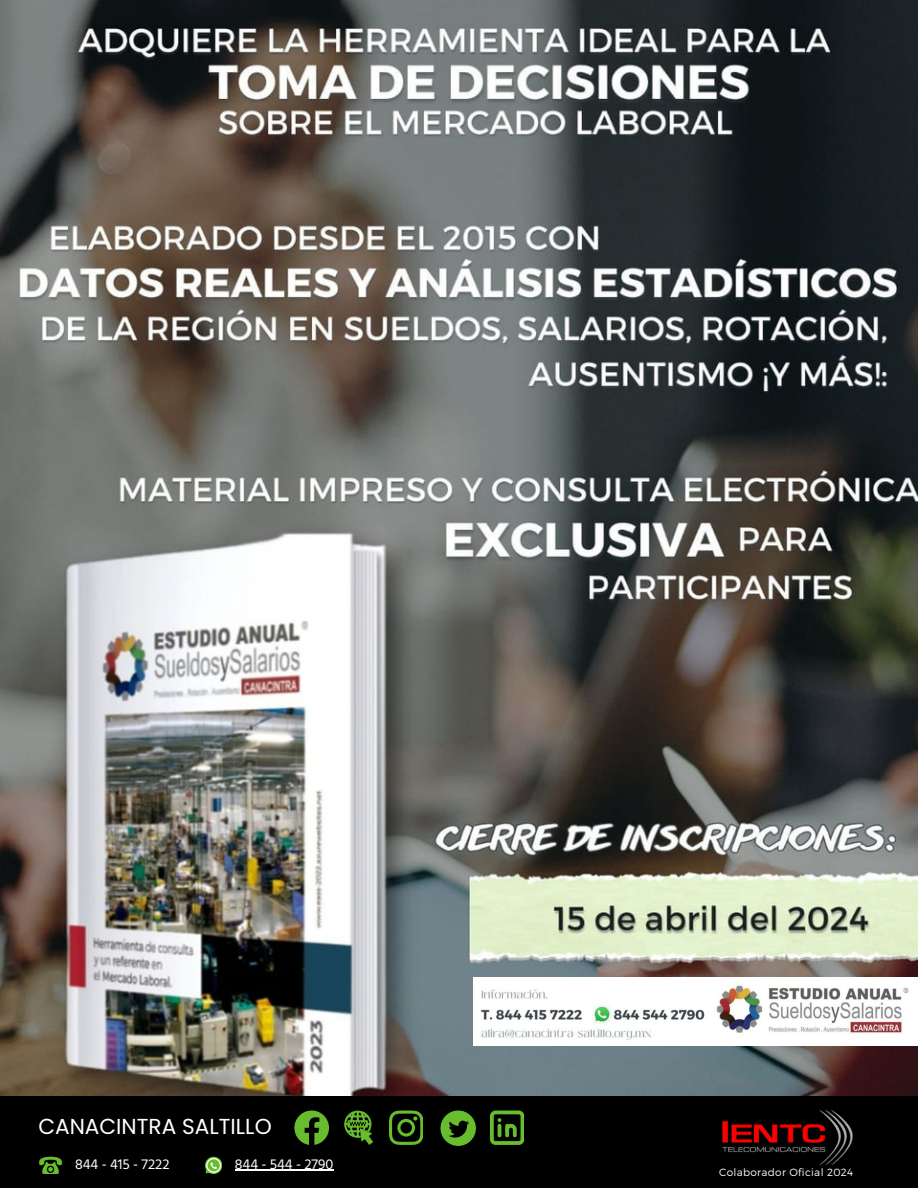
<style>
.page{position:relative;width:918px;height:1188px;background:#fff}
.page>*{position:absolute;margin:0;border:0;box-sizing:border-box;transform-origin:0 0}
.t1{font:21.75px "Poppins";color:#fff}
.t2{font:14.55px "Hind Siliguri";color:#fff}
.t3{font:300 10.5px "Montserrat";letter-spacing:.03em;color:#fff}
</style>
<div class="page">
<img style="left:0;top:0;width:918px;height:1096px">
<div style="left:0;top:1096px;width:918px;height:92px;background:#000"></div>
<svg style="left:389px;top:1111px;width:34px;height:33px"></svg>
<svg style="left:294px;top:1111px;width:35px;height:33px"></svg>
<svg style="left:344px;top:1111px;width:29px;height:33px"></svg>
<svg style="left:440px;top:1111px;width:36px;height:35px"></svg>
<svg style="left:490px;top:1111px;width:34px;height:33px"></svg>
<img style="left:722px;top:1110px;width:131px;height:55px">
<svg style="left:205px;top:1157px;width:17px;height:17px"></svg>
<svg style="left:39px;top:1157px;width:23px;height:17px"></svg>
<img style="left:474px;top:978px;width:444px;height:67px">
<hr style="left:235px;top:1169px;width:98px;height:2px;background:#fff">
<p class="t1" style="left:38px;top:1111px;width:235px">CANACINTRA SALTILLO</p>
<p class="t2" style="left:75px;top:1155px;width:96px">844 - 415 - 7222</p>
<p class="t2" style="left:235px;top:1155px;width:100px">844 - 544 - 2790</p>
<p class="t3" style="left:719px;top:1165px;width:136px">Colaborador Oficial 2024</p>
</div>
